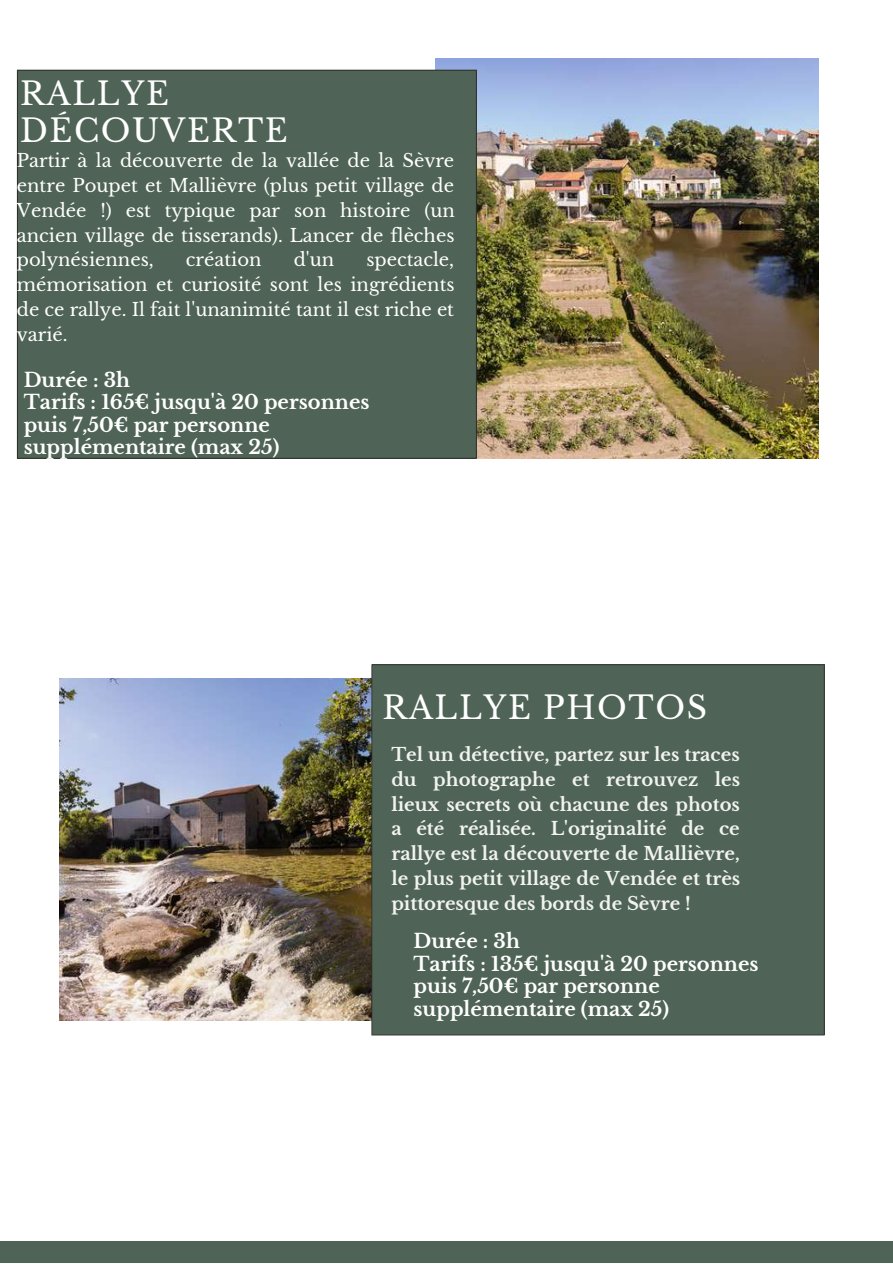
<style>
.page{position:relative;width:893px;height:1264px;background:#fff}
.page>*{position:absolute;margin:0;border:0;box-sizing:border-box;transform-origin:0 0}
.t1{font:31.5px/37px "Libre Baskerville";letter-spacing:.05em;color:#fff}
.t2{font:700 19.5px/22.5px "Libre Baskerville";color:#fff}
.t3{font:18px/24.8px "Libre Baskerville";color:#fff;text-align:justify}
.t4{font:700 18px/24.8px "Libre Baskerville";color:#f2f3f0;text-align:justify}
</style>
<div class="page">
<img style="left:435px;top:58px;width:383px;height:400px">
<div style="left:17px;top:70px;width:459px;height:388px;background:#4f6456"></div>
<hr style="left:17px;top:71px;width:1px;height:387px;background:#2e2e2a">
<hr style="left:476px;top:71px;width:1px;height:387px;background:#2e2e2a">
<hr style="left:18px;top:458px;width:458px;height:1px;background:#2e2e2a">
<hr style="left:18px;top:70px;width:458px;height:1px;background:#2e2e2a">
<div style="left:0;top:1240px;width:892px;height:22px;background:#4f6456"></div>
<img style="left:59px;top:678px;width:312px;height:342px">
<div style="left:372px;top:664px;width:452px;height:371px;background:#4f6456"></div>
<hr style="left:371px;top:665px;width:1px;height:369px;background:#2e2e2a">
<hr style="left:823px;top:665px;width:1px;height:369px;background:#2e2e2a">
<hr style="left:372px;top:1034px;width:451px;height:1px;background:#2e2e2a">
<hr style="left:372px;top:664px;width:451px;height:1px;background:#2e2e2a">
<h1 class="t1" style="left:20px;top:75px;width:269px">RALLYE<br>DÉCOUVERTE</h1>
<p class="t3" style="left:17px;top:149px;width:439px">Partir à la découverte de la vallée de la Sèvre entre Poupet et Mallièvre (plus petit village de Vendée !) est typique par son histoire (un ancien village de tisserands). Lancer de flèches polynésiennes,</p>
<p class="t3" style="left:17px;top:248px;width:439px;text-indent:349px">spectacle, mémorisation et curiosité sont les ingrédients de ce rallye. Il fait l'unanimité tant il est riche et varié.</p>
<p class="t3" style="left:186px;top:248px;width:77px">création</p>
<p class="t3" style="left:294px;top:248px;width:42px">d'un</p>
<p class="t2" style="left:24px;top:368px;width:347px">Durée : 3h<br>Tarifs : 165€ jusqu'à 20 personnes puis 7,50€ par personne supplémentaire (max 25)</p>
<h1 class="t1" style="left:382px;top:689px;width:326px">RALLYE PHOTOS</h1>
<p class="t4" style="left:391px;top:742px;width:350px">Tel un détective, partez sur les traces du photographe et retrouvez les lieux secrets où chacune des photos a été réalisée. L'originalité de ce rallye est la découverte de Mallièvre, le plus petit village de Vendée et très pittoresque des bords de Sèvre !</p>
<p class="t2" style="left:413px;top:930px;width:346px">Durée : 3h<br>Tarifs : 135€ jusqu'à 20 personnes puis 7,50€ par personne supplémentaire (max 25)</p>
</div>
